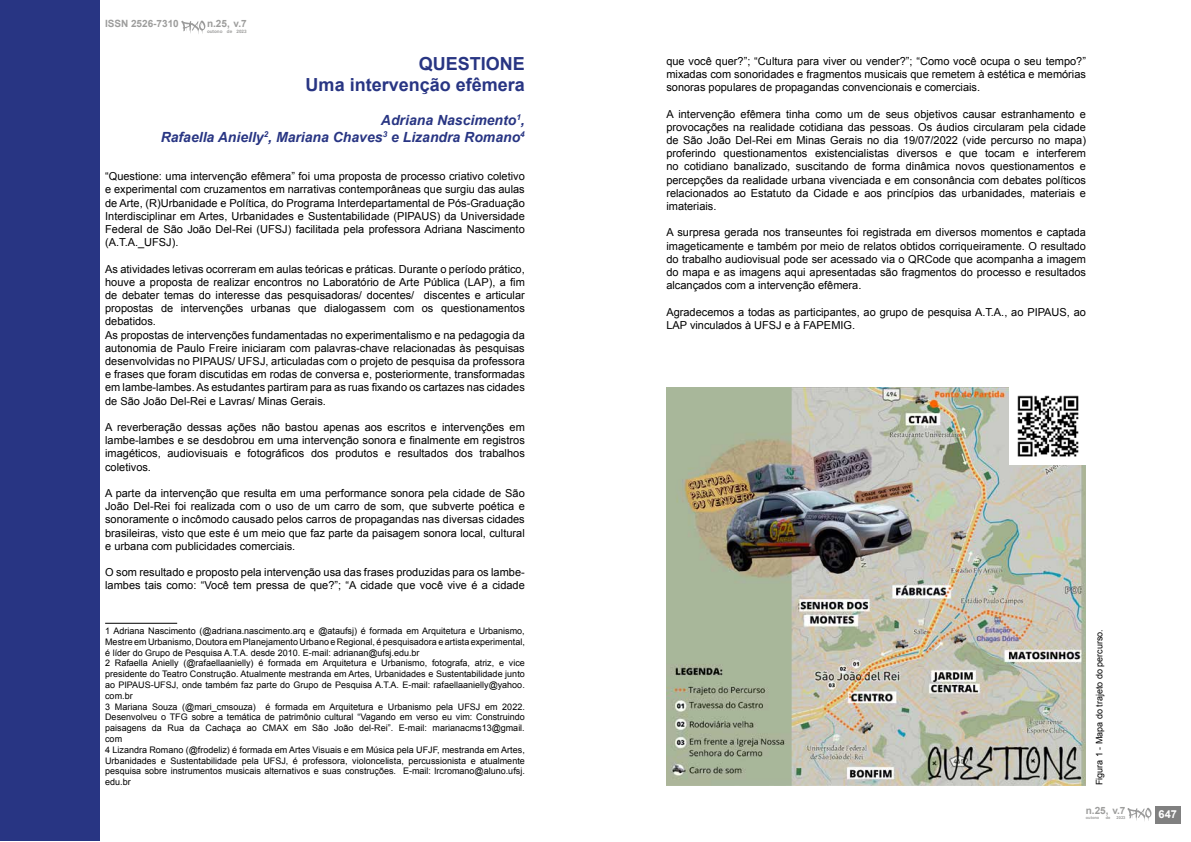
<style>
.page{position:relative;width:1191px;height:842px;background:#fff}
.page>*{position:absolute;margin:0;border:0;box-sizing:border-box;transform-origin:0 0}
.t1{font:700 18px/21.6px "Arial";color:#283583;text-align:right}
.t2{font:italic 700 14px/16.8px "Arial";color:#283583;text-align:right}
.t3{font:11px/13.2px "Arial";color:#000;text-align:justify}
.t4{font:700 11px "Arial";color:#fff}
.t5{font:700 10px "Arial";color:#9d9d9c}
.t6{font:9px/10.8px "Arial";color:#000}
.t7{font:700 4.6px "Arial";color:#9d9d9c}
.t8{font:700 4px "Arial";color:#9d9d9c}
</style>
<div class="page">
<div style="left:0;top:0;width:99px;height:841px;background:#283583"></div>
<hr style="left:105px;top:623px;width:72px;height:1px;background:#000">
<img style="left:666px;top:387px;width:419px;height:398px">
<div style="left:1155px;top:806px;width:25px;height:17px;background:#808080"></div>
<svg style="left:1127px;top:808px;width:24px;height:13px"></svg>
<svg style="left:181px;top:21px;width:24px;height:13px"></svg>
<img style="left:1009px;top:387px;width:76px;height:77px">
<p class="t5" style="left:105px;top:17px;width:75px">ISSN 2526-7310</p>
<p class="t5" style="left:207px;top:17px;width:41px">n.25, v.7</p>
<p class="t7" style="left:207px;top:28px;width:41px">outono de 2023</p>
<p class="t3" style="left:666px;top:54px;width:421px">que você quer?”; “Cultura para viver ou vender?”; “Como você ocupa o seu tempo?” mixadas com sonoridades e fragmentos musicais que remetem à estética e memórias sonoras populares de propagandas convencionais e comerciais.</p>
<p class="t3" style="left:666px;top:107px;width:421px">A intervenção efêmera tinha como um de seus objetivos causar estranhamento e provocações na realidade cotidiana das pessoas. Os áudios circularam pela cidade de São João Del-Rei em Minas Gerais no dia 19/07/2022 (vide percurso no mapa) proferindo questionamentos existencialistas diversos e que tocam e interferem no cotidiano banalizado, suscitando de forma dinâmica novos questionamentos e percepções da realidade urbana vivenciada e em consonância com debates políticos relacionados ao Estatuto da Cidade e aos princípios das urbanidades, materiais e imateriais.</p>
<p class="t3" style="left:666px;top:226px;width:421px">A surpresa gerada nos transeuntes foi registrada em diversos momentos e captada imageticamente e também por meio de relatos obtidos corriqueiramente. O resultado do trabalho audiovisual pode ser acessado via o QRCode que acompanha a imagem do mapa e as imagens aqui apresentadas são fragmentos do processo e resultados alcançados com a intervenção efêmera.</p>
<p class="t3" style="left:666px;top:305px;width:421px">Agradecemos a todas as participantes, ao grupo de pesquisa A.T.A., ao PIPAUS, ao<br>LAP vinculados à UFSJ e à FAPEMIG.</p>
<h1 class="t1" style="left:306px;top:53px;width:221px">QUESTIONE<br>Uma intervenção efêmera</h1>
<p class="t2" style="left:161px;top:112px;width:365px">Adriana Nascimento<sup>1</sup>,<br>Rafaella Anielly<sup>2</sup>, Mariana Chaves<sup>3</sup> e Lizandra Romano<sup>4</sup></p>
<p class="t3" style="left:105px;top:170px;width:421px">“Questione: uma intervenção efêmera” foi uma proposta de processo criativo coletivo e experimental com cruzamentos em narrativas contemporâneas que surgiu das aulas de Arte, (R)Urbanidade e Política, do Programa Interdepartamental de Pós-Graduação Interdisciplinar em Artes, Urbanidades e Sustentabilidade (PIPAUS) da Universidade Federal de São João Del-Rei (UFSJ) facilitada pela professora Adriana Nascimento (A.T.A._UFSJ).</p>
<p class="t3" style="left:105px;top:262px;width:421px;text-align:left">As atividades letivas ocorreram em aulas teóricas e práticas. Durante o período prático, houve a proposta de realizar encontros no Laboratório de Arte Pública (LAP), a fim de debater temas do interesse das pesquisadoras/ docentes/ discentes e articular propostas de intervenções urbanas que dialogassem com os questionamentos debatidos.<br>As propostas de intervenções fundamentadas no experimentalismo e na pedagogia da autonomia de Paulo Freire iniciaram com palavras-chave relacionadas às pesquisas desenvolvidas no PIPAUS/ UFSJ, articuladas com o projeto de pesquisa da professora e frases que foram discutidas em rodas de conversa e, posteriormente, transformadas em lambe-lambes. As estudantes partiram para as ruas fixando os cartazes nas cidades de São João Del-Rei e Lavras/ Minas Gerais.</p>
<p class="t3" style="left:105px;top:421px;width:421px">A reverberação dessas ações não bastou apenas aos escritos e intervenções em lambe-lambes e se desdobrou em uma intervenção sonora e finalmente em registros imagéticos, audiovisuais e fotográficos dos produtos e resultados dos trabalhos coletivos.</p>
<p class="t3" style="left:105px;top:487px;width:421px">A parte da intervenção que resulta em uma performance sonora pela cidade de São João Del-Rei foi realizada com o uso de um carro de som, que subverte poética e sonoramente o incômodo causado pelos carros de propagandas nas diversas cidades brasileiras, visto que este é um meio que faz parte da paisagem sonora local, cultural e urbana com publicidades comerciais.</p>
<p class="t3" style="left:105px;top:566px;width:421px">O som resultado e proposto pela intervenção usa das frases produzidas para os lambe&shy;lambes tais como: “Você tem pressa de que?”; “A cidade que você vive é a cidade</p>
<p class="t6" style="left:105px;top:626px;width:421px">1 Adriana Nascimento (@adriana.nascimento.arq e @ataufsj) é formada em Arquitetura e Urbanismo, Mestre em Urbanismo, Doutora em Planejamento Urbano e Regional, é pesquisadora e artista experimental, é líder do Grupo de Pesquisa A.T.A. desde 2010. E-mail: adrianan@ufsj.edu.br<br>2 Rafaella Anielly (@rafaellaanielly) é formada em Arquitetura e Urbanismo, fotografa, atriz, e vice presidente do Teatro Construção. Atualmente mestranda em Artes, Urbanidades e Sustentabilidade junto ao PIPAUS-UFSJ, onde também faz parte do Grupo de Pesquisa A.T.A. E-mail: rafaellaanielly@yahoo. com.br<br>3 Mariana Souza (@mari_cmsouza) é formada em Arquitetura e Urbanismo pela UFSJ em 2022.<br>Desenvolveu o TFG sobre a temática de patrimônio cultural “Vagando em verso eu vim: Construindo paisagens da Rua da Cachaça ao CMAX em São João del-Rei”. E-mail: marianacms13@gmail. com<br>4 Lizandra Romano (@frodeliz) é formada em Artes Visuais e em Música pela UFJF, mestranda em Artes, Urbanidades e Sustentabilidade pela UFSJ, é professora, violoncelista, percussionista e atualmente pesquisa sobre instrumentos musicais alternativos e suas construções. E-mail: lrcromano@aluno.ufsj. edu.br</p>
<p class="t6" style="left:1094px;top:785px;width:158px;rotate:-90deg">Figura 1 - Mapa do trajeto do percurso.</p>
<p class="t5" style="left:1085px;top:804px;width:41px">n.25, v.7</p>
<p class="t8" style="left:1085px;top:815px;width:15px">outono</p>
<p class="t8" style="left:1105px;top:815px;width:6px">de</p>
<p class="t8" style="left:1116px;top:815px;width:10px">2023</p>
<p class="t4" style="left:1158px;top:807px;width:20px">647</p>
</div>
